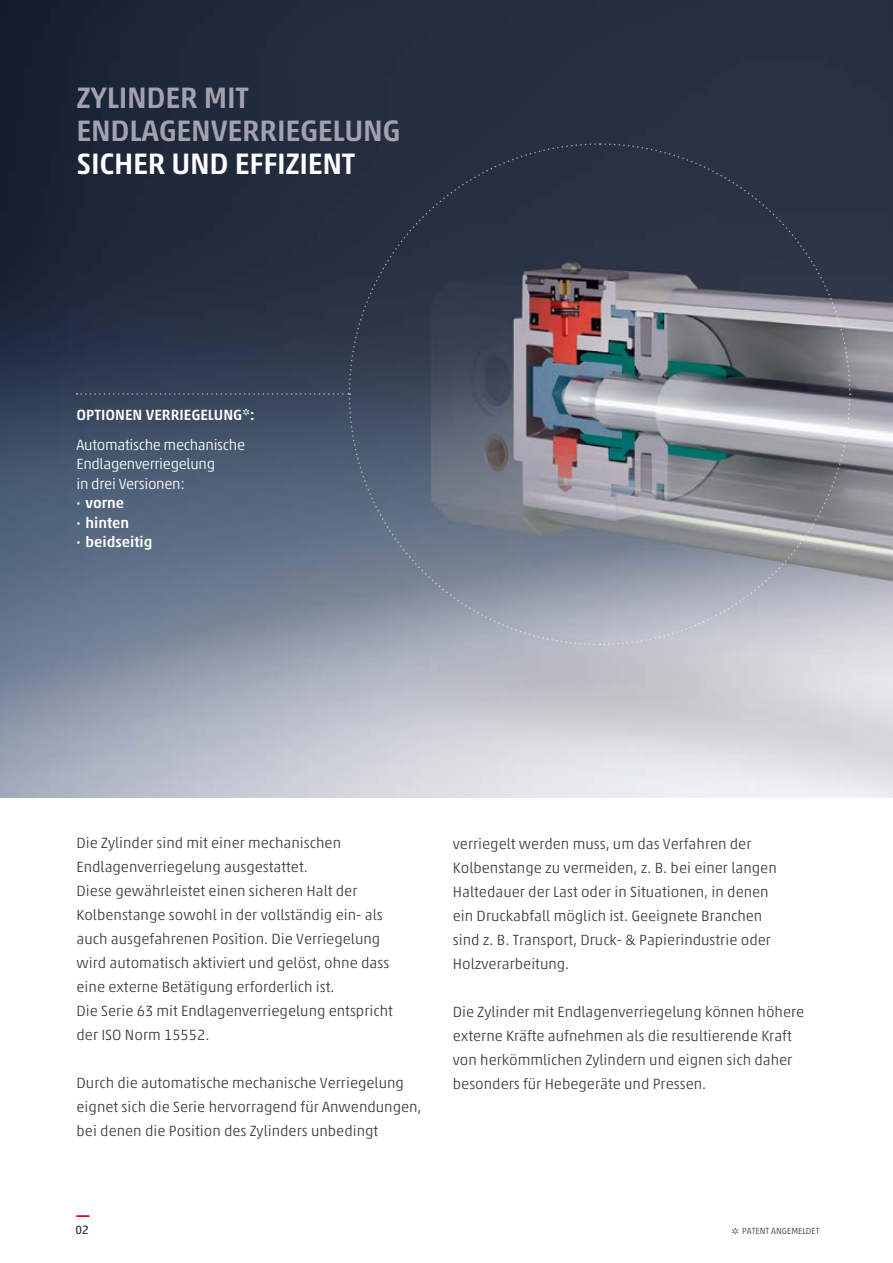
<style>
.page{position:relative;width:893px;height:1263px;background:#fff}
.page>*{position:absolute;margin:0;border:0;box-sizing:border-box;transform-origin:0 0}
.t1{font:500 30px/33px "Akko W1 G";letter-spacing:-.01em;color:#a3a1ad}
.t2{font:500 30px "Akko W1 G";letter-spacing:-.01em;color:#fff}
.t3{font:300 15px/24px "Akko W1 G";color:#3c3c3b}
.t4{font:300 15px/19.5px "Akko W1 G";letter-spacing:-.02em;color:#fff}
.t5{font:500 15px/19.5px "Akko W1 G";color:#fff}
.t6{font:300 12px "Akko W1 G";color:#3c3c3b}
.t7{font:300 9px "Akko W1 G";color:#3c3c3b}
.s1{font-size:15px}
</style>
<div class="page">
<svg style="left:77px;top:1215px;width:12px;height:2px"></svg>
<img style="left:0;top:0;width:893px;height:797px">
<svg style="left:603px;top:395px;width:248px;height:251px;background:#9ea2aa"></svg>
<svg style="left:600px;top:143px;width:251px;height:248px;background:#4d5461"></svg>
<svg style="left:348px;top:143px;width:249px;height:250px;background:#3a3c4d"></svg>
<svg style="left:348px;top:397px;width:251px;height:249px;background:#798190"></svg>
<svg style="left:77px;top:393px;width:273px;height:2px"></svg>
<h1 class="t1" style="left:77px;top:79px;width:326px">ZYLINDER MIT<br>ENDLAGENVERRIEGELUNG</h1>
<h1 class="t2" style="left:77px;top:142px;width:280px">SICHER UND EFFIZIENT</h1>
<p class="t5" style="left:77px;top:404px;width:180px">OPTIONEN VERRIEGELUNG*:</p>
<p class="t4" style="left:77px;top:434px;width:170px">Automatische mechanische<br>Endlagenverriegelung<br>in drei Versionen:</p>
<p class="t5" style="left:77px;top:492px;width:77px">· vorne<br>· hinten<br>· beidseitig</p>
<p class="t3" style="left:77px;top:830px;width:318px">Die Zylinder sind mit einer mechanischen Endlagenverriegelung ausgestattet.<br>Diese gewährleistet einen sicheren Halt der Kolbenstange sowohl in der vollständig ein- als auch ausgefahrenen Position. Die Verriegelung wird automatisch aktiviert und gelöst, ohne dass eine externe Betätigung erforderlich ist.<br>Die Serie 63 mit Endlagenverriegelung entspricht der ISO Norm 15552.</p>
<p class="t3" style="left:77px;top:1070px;width:347px">Durch die automatische mechanische Verriegelung eignet sich die Serie hervorragend für Anwendungen, bei denen die Position des Zylinders unbedingt</p>
<p class="t3" style="left:453px;top:831px;width:325px">verriegelt werden muss, um das Verfahren der Kolbenstange zu vermeiden, z. B. bei einer langen Haltedauer der Last oder in Situationen, in denen ein Druckabfall möglich ist. Geeignete Branchen sind z. B. Transport, Druck- &amp; Papierindustrie oder Holzverarbeitung.</p>
<p class="t3" style="left:453px;top:999px;width:353px">Die Zylinder mit Endlagenverriegelung können höhere externe Kräfte aufnehmen als die resultierende Kraft von herkömmlichen Zylindern und eignen sich daher besonders für Hebegeräte und Pressen.</p>
<p class="t6" style="left:75px;top:1221px;width:15px">02</p>
<p class="t7" style="left:731px;top:1225px;width:90px"><span class="s1">*</span> PATENT ANGEMELDET</p>
</div>
